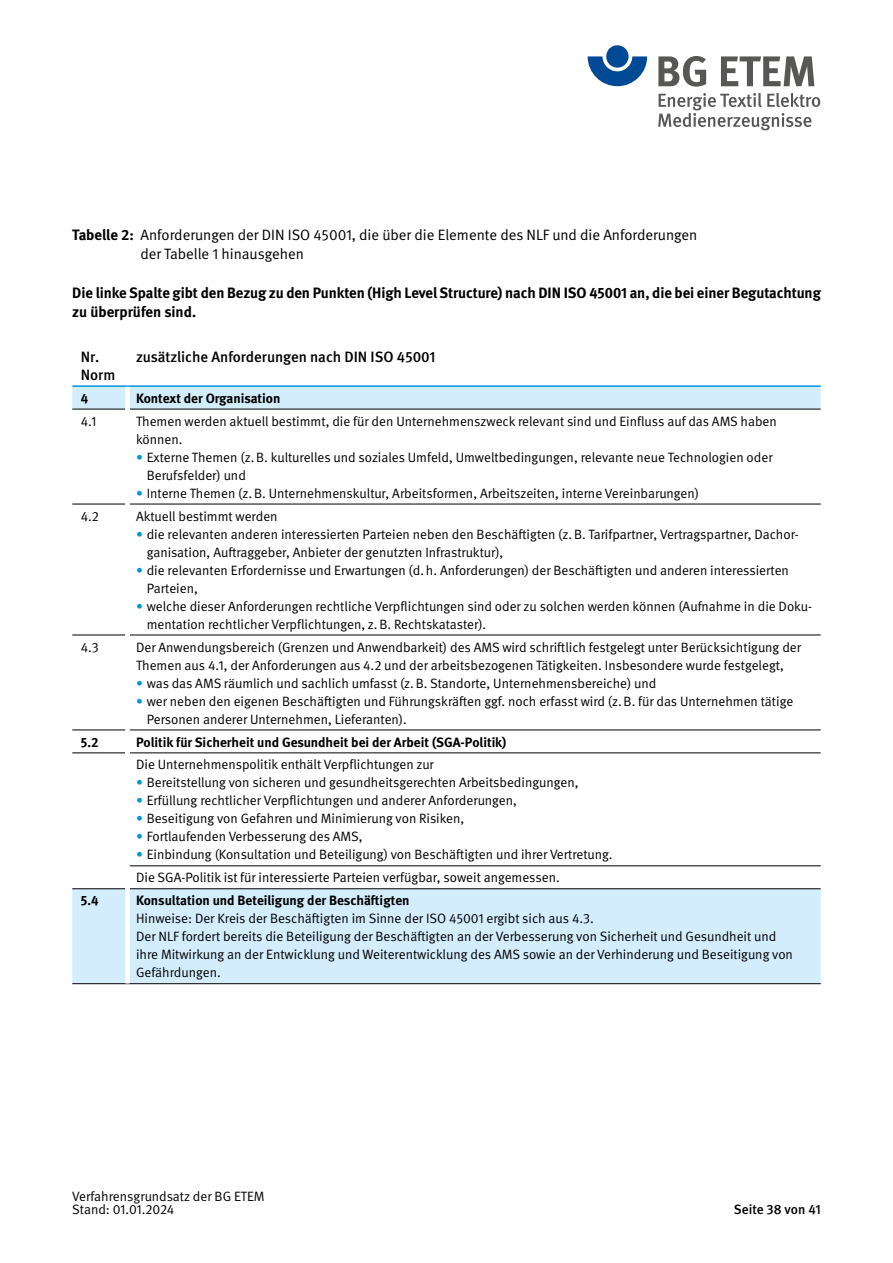
<style>
.page{position:relative;width:893px;height:1263px;background:#fff}
.page>*{position:absolute;margin:0;border:0;box-sizing:border-box;transform-origin:0 0}
.t1{font:700 15px/19.2px "DGUV Meta";letter-spacing:-.005em;color:#000}
.t2{font:15px/19.2px "DGUV Meta";color:#000}
.t3{font:500 15px/18px "DGUV Meta";color:#000}
.t4{font:13.5px/18px "DGUV Meta";color:#000}
.t5{font:700 13.5px "DGUV Meta";color:#000}
.t6{font:500 13.5px "DGUV Meta";color:#000}
.s1{font-weight:700}
.s2{color:#0095db}
</style>
<div class="page">
<svg style="left:588px;top:56px;width:59px;height:30px"></svg>
<div style="left:606px;top:45px;width:23px;height:23px;background:#004994;border-radius:50%"></div>
<svg style="left:658px;top:56px;width:48px;height:31px"></svg>
<svg style="left:721px;top:56px;width:93px;height:30px"></svg>
<svg style="left:658px;top:93px;width:162px;height:37px"></svg>
<svg style="left:72px;top:387px;width:749px;height:596px"></svg>
<hr style="left:72px;top:385px;width:56px;height:2px;background:#0095db">
<hr style="left:128px;top:385px;width:693px;height:2px;background:#0095db">
<hr style="left:72px;top:409px;width:53px;height:1px;background:#000">
<hr style="left:130px;top:409px;width:691px;height:1px;background:#000">
<hr style="left:72px;top:504px;width:53px;height:1px;background:#000">
<hr style="left:130px;top:504px;width:691px;height:1px;background:#000">
<hr style="left:72px;top:635px;width:53px;height:1px;background:#000">
<hr style="left:130px;top:635px;width:691px;height:1px;background:#000">
<hr style="left:72px;top:730px;width:53px;height:1px;background:#000">
<hr style="left:130px;top:730px;width:691px;height:1px;background:#000">
<hr style="left:72px;top:753px;width:53px;height:1px;background:#000">
<hr style="left:130px;top:753px;width:691px;height:1px;background:#000">
<hr style="left:130px;top:865px;width:691px;height:1px;background:#000">
<hr style="left:72px;top:888px;width:53px;height:1px;background:#000">
<hr style="left:130px;top:888px;width:691px;height:1px;background:#000">
<hr style="left:72px;top:983px;width:56px;height:1px;background:#000">
<hr style="left:128px;top:983px;width:693px;height:1px;background:#000">
<div style="left:125px;top:387px;width:5px;height:22px;background:#fff"></div>
<div style="left:125px;top:409px;width:5px;height:95px;background:#fff"></div>
<div style="left:125px;top:504px;width:5px;height:131px;background:#fff"></div>
<div style="left:125px;top:635px;width:5px;height:95px;background:#fff"></div>
<div style="left:125px;top:730px;width:5px;height:23px;background:#fff"></div>
<div style="left:125px;top:753px;width:5px;height:113px;background:#fff"></div>
<div style="left:125px;top:866px;width:5px;height:23px;background:#fff"></div>
<div style="left:125px;top:889px;width:5px;height:94px;background:#fff"></div>
<p class="t2" style="left:140px;top:226px;width:558px;text-indent:-68px"><span class="s1">Tabelle 2:</span> Anforderungen der DIN ISO 45001, die über die Elemente des NLF und die Anforderungen der Tabelle 1 hinausgehen</p>
<p class="t1" style="left:72px;top:283px;width:750px">Die linke Spalte gibt den Bezug zu den Punkten (High Level Structure) nach DIN ISO 45001 an, die bei einer Begutachtung zu überprüfen sind.</p>
<p class="t3" style="left:81px;top:348px;width:36px">Nr.<br>Norm</p>
<p class="t3" style="left:136px;top:348px;width:301px">zusätzliche Anforderungen nach DIN ISO 45001</p>
<p class="t5" style="left:81px;top:390px;width:9px">4</p>
<p class="t5" style="left:136px;top:390px;width:146px">Kontext der Organisation</p>
<p class="t4" style="left:81px;top:412px;width:17px">4.1</p>
<p class="t4" style="left:136px;top:412px;width:642px">Themen werden aktuell bestimmt, die für den Unternehmenszweck relevant sind und Einfluss auf das AMS haben können.</p>
<p class="t4" style="left:147px;top:448px;width:627px;text-indent:-11px"><span class="s2">•</span> Externe Themen (z.B. kulturelles und soziales Umfeld, Umweltbedingungen, relevante neue Technologien oder<br>Berufsfelder) und</p>
<p class="t4" style="left:136px;top:484px;width:565px"><span class="s2">•</span> Interne Themen (z.B. Unternehmenskultur, Arbeitsformen, Arbeitszeiten, interne Vereinbarungen)</p>
<p class="t4" style="left:81px;top:507px;width:20px">4.2</p>
<p class="t4" style="left:136px;top:507px;width:143px">Aktuell bestimmt werden</p>
<p class="t4" style="left:147px;top:525px;width:653px;text-indent:-11px"><span class="s2">•</span> die relevanten anderen interessierten Parteien neben den Beschäftigten (z.B. Tarifpartner, Vertragspartner, Dachor&shy;ganisation, Auftraggeber, Anbieter der genutzten Infrastruktur),</p>
<p class="t4" style="left:147px;top:561px;width:644px;text-indent:-11px"><span class="s2">•</span> die relevanten Erfordernisse und Erwartungen (d.h. Anforderungen) der Beschäftigten und anderen interessierten<br>Parteien,</p>
<p class="t4" style="left:147px;top:597px;width:667px;text-indent:-11px"><span class="s2">•</span> welche dieser Anforderungen rechtliche Verpflichtungen sind oder zu solchen werden können (Aufnahme in die Doku&shy;mentation rechtlicher Verpflichtungen, z.B. Rechtskataster).</p>
<p class="t4" style="left:81px;top:638px;width:20px">4.3</p>
<p class="t4" style="left:136px;top:638px;width:666px">Der Anwendungsbereich (Grenzen und Anwendbarkeit) des AMS wird schriftlich festgelegt unter Berücksichtigung der<br>Themen aus 4.1, der Anforderungen aus 4.2 und der arbeitsbezogenen Tätigkeiten. Insbesondere wurde festgelegt,</p>
<p class="t4" style="left:136px;top:674px;width:522px"><span class="s2">•</span> was das AMS räumlich und sachlich umfasst (z.B. Standorte, Unternehmensbereiche) und</p>
<p class="t4" style="left:147px;top:692px;width:648px;text-indent:-11px"><span class="s2">•</span> wer neben den eigenen Beschäftigten und Führungskräften ggf. noch erfasst wird (z.B. für das Unternehmen tätige<br>Personen anderer Unternehmen, Lieferanten).</p>
<p class="t5" style="left:81px;top:734px;width:19px">5.2</p>
<p class="t5" style="left:136px;top:734px;width:372px">Politik für Sicherheit und Gesundheit bei der Arbeit (SGA-Politik)</p>
<p class="t4" style="left:136px;top:756px;width:299px">Die Unternehmenspolitik enthält Verpflichtungen zur</p>
<p class="t4" style="left:136px;top:774px;width:444px"><span class="s2">•</span> Bereitstellung von sicheren und gesundheitsgerechten Arbeitsbedingungen,</p>
<p class="t4" style="left:136px;top:792px;width:382px"><span class="s2">•</span> Erfüllung rechtlicher Verpflichtungen und anderer Anforderungen,</p>
<p class="t4" style="left:136px;top:810px;width:330px"><span class="s2">•</span> Beseitigung von Gefahren und Minimierung von Risiken,</p>
<p class="t4" style="left:136px;top:828px;width:228px"><span class="s2">•</span> Fortlaufenden Verbesserung des AMS,</p>
<p class="t4" style="left:136px;top:844px;width:478px;line-height:23px"><span class="s2">•</span> Einbindung (Konsultation und Beteiligung) von Beschäftigten und ihrer Vertretung.<br>Die SGA-Politik ist für interessierte Parteien verfügbar, soweit angemessen.</p>
<p class="t5" style="left:81px;top:892px;width:19px">5.4</p>
<p class="t5" style="left:136px;top:892px;width:275px">Konsultation und Beteiligung der Beschäftigten</p>
<p class="t4" style="left:136px;top:910px;width:658px">Hinweise: Der Kreis der Beschäftigten im Sinne der ISO 45001 ergibt sich aus 4.3.<br>Der NLF fordert bereits die Beteiligung der Beschäftigten an der Verbesserung von Sicherheit und Gesundheit und ihre Mitwirkung an der Entwicklung und Weiterentwicklung des AMS sowie an der Verhinderung und Beseitigung von Gefährdungen.</p>
<p class="t4" style="left:72px;top:1189px;width:194px;line-height:13.5px">Verfahrensgrundsatz der BG ETEM<br>Stand: 01.01.2024</p>
<p class="t6" style="left:734px;top:1201px;width:88px">Seite 38 von 41</p>
</div>
